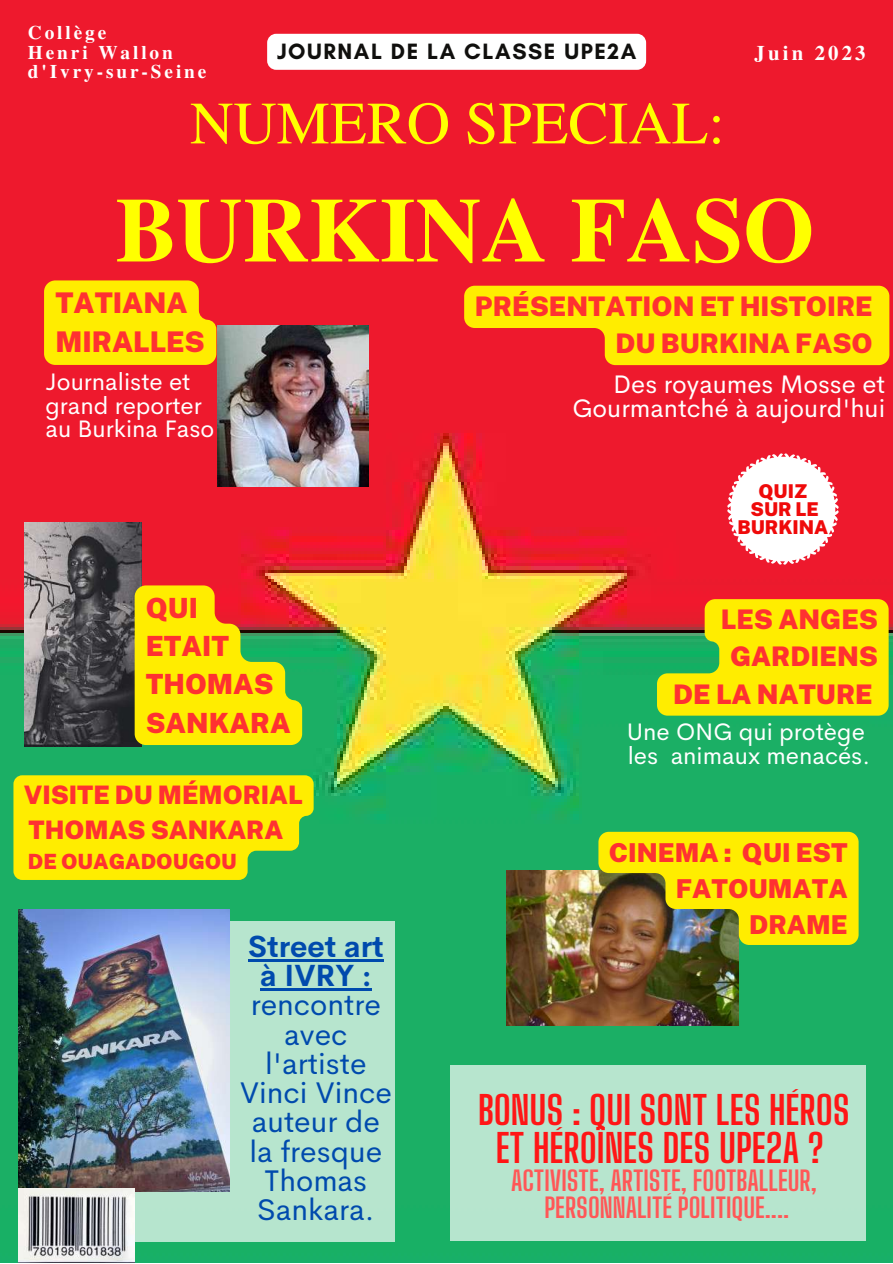
<style>
.page{position:relative;width:893px;height:1264px;background:#fff}
.page>*{position:absolute;margin:0;border:0;box-sizing:border-box;transform-origin:0 0}
.t1{font:700 91.35px "Te X Gyre Termes";color:#ff0}
.t2{font:60px "Te X Gyre Termes";color:#ff0}
.t3{font:700 39px/38.2px "Big Shoulders Display";color:#ff1616;text-align:center}
.t4{font:30px/29.2px "Cerebri Sans";color:#004aad;text-align:center}
.t5{font:700 30px/29.2px "Cerebri Sans";color:#004aad;text-align:center}
.t6{font:900 28.5px/39.3px "Public Sans";color:#ff3131}
.t7{font:900 27.75px/38.2px "Public Sans";color:#ff3131}
.t8{font:900 27px/37px "Public Sans";color:#ff3131;text-align:right}
.t9{font:700 27px/27px "Big Shoulders Display";color:#ff5757;text-align:center}
.t10{font:900 25.95px/36px "Public Sans";color:#ff3131;text-align:right}
.t11{font:25.5px/24.8px "Cerebri Sans";color:#fff;text-align:right}
.t12{font:900 25.5px/34.8px "Public Sans";color:#ff3131}
.t13{font:24px/23.5px "Cerebri Sans";color:#fff}
.t14{font:700 22.5px "Glacial Indifference";letter-spacing:.07em;color:#100f0d}
.t15{font:900 21px "Public Sans";color:#ff3131}
.t16{font:700 20.85px "Te X Gyre Termes";letter-spacing:.15em;color:#fff}
.t17{font:700 19.35px/19px "Te X Gyre Termes";letter-spacing:.15em;color:#fff}
.t18{font:900 19.05px/18px "Public Sans";color:#ef0a0a;text-align:center}
</style>
<div class="page">
<img style="left:0;top:0;width:892px;height:1262px">
<div style="left:130px;top:921px;width:265px;height:320px;background:#b7e5ce"></div>
<div style="left:267px;top:34px;width:379px;height:36px;background:#fff;border-radius:9px"></div>
<img style="left:25px;top:522px;width:117px;height:224px">
<img style="left:506px;top:870px;width:232px;height:155px">
<img style="left:217px;top:326px;width:151px;height:161px">
<img style="left:18px;top:909px;width:212px;height:282px">
<svg style="left:135px;top:585px;width:167px;height:160px;background:#e4c810"></svg>
<svg style="left:464px;top:286px;width:425px;height:79px;background:#fccb07"></svg>
<svg style="left:598px;top:831px;width:260px;height:114px;background:#d8c813"></svg>
<svg style="left:657px;top:599px;width:231px;height:116px;background:#e7d90b"></svg>
<svg style="left:44px;top:280px;width:172px;height:85px;background:#fde002"></svg>
<svg style="left:13px;top:775px;width:300px;height:105px;background:#ece708"></svg>
<hr style="left:248px;top:959px;width:136px;height:2px;background:#004aad">
<hr style="left:260px;top:988px;width:111px;height:2px;background:#004aad">
<div style="left:450px;top:1065px;width:415px;height:175px;background:#b7e5ce"></div>
<svg style="left:727px;top:453px;width:111px;height:111px"></svg>
<img style="left:18px;top:1188px;width:116px;height:74px">
<p class="t17" style="left:28px;top:22px;width:180px">Collège<br>Henri Wallon d'Ivry-sur-Seine</p>
<p class="t14" style="left:277px;top:37px;width:361px">JOURNAL DE LA CLASSE UPE2A</p>
<h2 class="t2" style="left:190px;top:80px;width:536px">NUMERO SPECIAL:</h2>
<p class="t16" style="left:754px;top:37px;width:113px">Juin 2023</p>
<h1 class="t1" style="left:116px;top:159px;width:700px">BURKINA FASO</h1>
<p class="t6" style="left:55px;top:283px;width:151px">TATIANA<br>MIRALLES</p>
<p class="t8" style="left:475px;top:287px;width:399px">PRÉSENTATION ET HISTOIRE<br>DU BURKINA FASO</p>
<p class="t13" style="left:45px;top:370px;width:170px">Journaliste et grand reporter au Burkina Faso</p>
<p class="t11" style="left:572px;top:371px;width:314px">Des royaumes Mosse et<br>Gourmantché à aujourd'hui</p>
<p class="t7" style="left:146px;top:589px;width:146px">QUI<br>ETAIT<br>THOMAS<br>SANKARA</p>
<p class="t12" style="left:24px;top:777px;width:281px">VISITE DU MÉMORIAL<br>THOMAS SANKARA</p>
<p class="t15" style="left:28px;top:849px;width:211px">DE OUAGADOUGOU</p>
<p class="t5" style="left:248px;top:931px;width:137px">Street art à IVRY :</p>
<p class="t4" style="left:240px;top:990px;width:154px">rencontre avec l'artiste<br>Vinci Vince auteur de la fresque<br>Thomas<br>Sankara.</p>
<p class="t18" style="left:737px;top:482px;width:92px">QUIZ<br>SUR LE<br>BURKINA</p>
<p class="t8" style="left:673px;top:601px;width:206px">LES ANGES<br>GARDIENS<br>DE LA NATURE</p>
<p class="t13" style="left:626px;top:720px;width:245px">Une ONG qui protège les animaux menacés.</p>
<p class="t10" style="left:609px;top:834px;width:240px">CINEMA : QUI EST<br>FATOUMATA<br>DRAME</p>
<h3 class="t3" style="left:478px;top:1090px;width:373px">BONUS : QUI SONT LES HÉROS<br>ET HÉROÏNES DES UPE2A ?</h3>
<p class="t9" style="left:511px;top:1167px;width:307px">ACTIVISTE, ARTISTE, FOOTBALLEUR,<br>PERSONNALITÉ POLITIQUE....</p>
</div>
